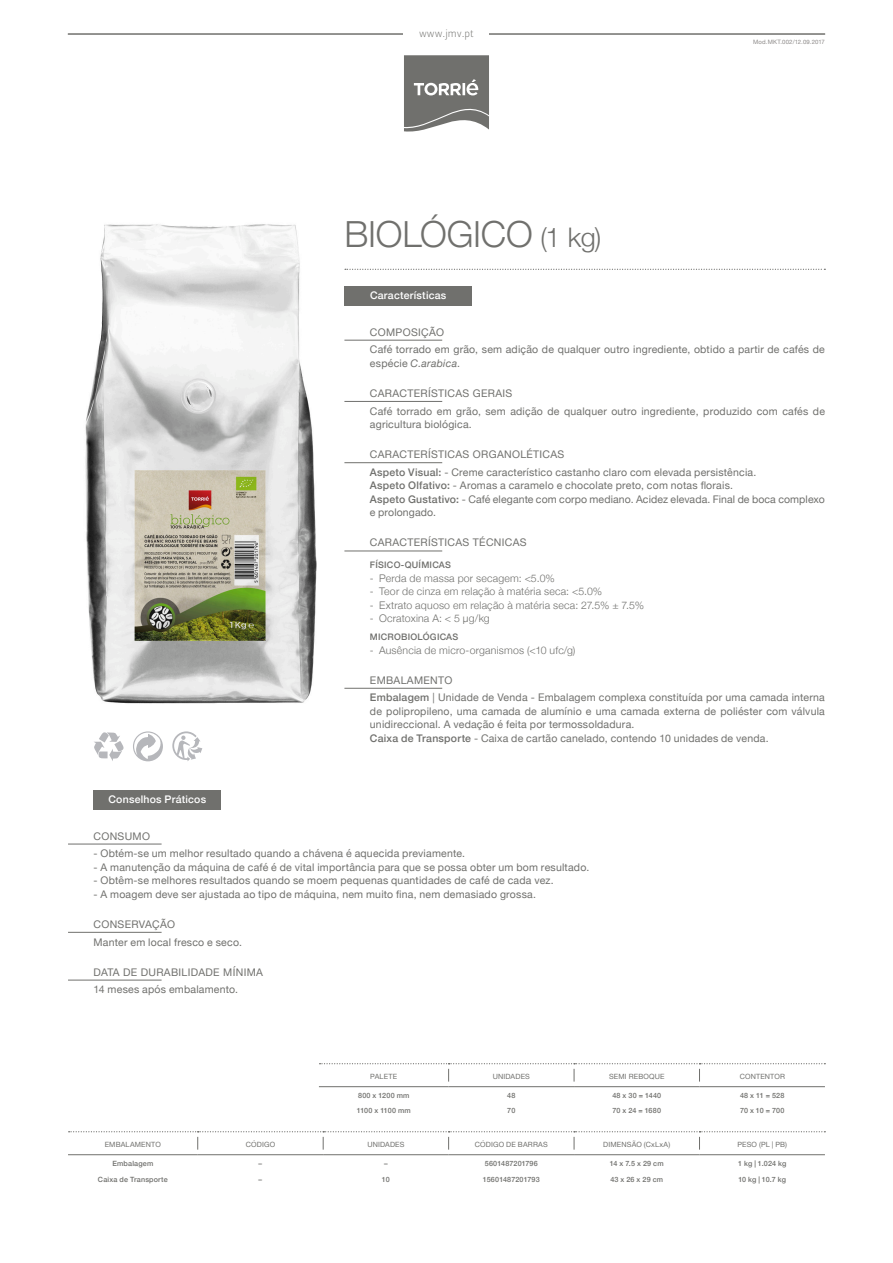
<style>
.page{position:relative;width:893px;height:1263px;background:#fff}
.page>*{position:absolute;margin:0;border:0;box-sizing:border-box;transform-origin:0 0}
.PS___Titulos___Produ{font:300 36px "Helvetica Neue";letter-spacing:-.005em;color:#70706d}
.PS___Texto_Geral__Id{font:10.5px/13.5px "Helvetica Neue";letter-spacing:.02em;color:#70706d}
.t1{font:300 10.5px "Helvetica Neue";letter-spacing:.02em;color:#70706d}
.PS___Titulos___Regua{font:10.5px "Helvetica Neue";letter-spacing:.03em;color:#70706d}
.t2{font:500 10.5px "Helvetica Neue";letter-spacing:.02em;color:#fff}
.t3{font:10.5px "Leitura Sans Grot 1";color:#70706d}
.PS___Texto_Geral___M{font:500 9px "Helvetica Neue";letter-spacing:.025em;color:#70706d}
.PS___Tabelas___Texto{font:500 7.2px "Helvetica Neue";letter-spacing:.025em;color:#70706d}
.PS___Tabelas___First{font:7.2px "Helvetica Neue";letter-spacing:.025em;color:#70706d}
.PS___Tabelas___Texto-2{font:500 7.2px "Helvetica Neue";letter-spacing:-.025em;color:#70706d}
.PS___Tabelas___Notas{font:6px "Helvetica Neue";letter-spacing:.02em;color:#8d8a89}
.s1{font-size:27px}
.s2{font-style:italic}
.s3{font-weight:500}
</style>
<div class="page">
<img style="left:85px;top:224px;width:232px;height:480px">
<svg style="left:345px;top:269px;width:480px;height:1px"></svg>
<hr style="left:344px;top:340px;width:98px;height:1px;background:#70706d">
<hr style="left:344px;top:401px;width:98px;height:1px;background:#70706d">
<hr style="left:344px;top:462px;width:98px;height:1px;background:#70706d">
<hr style="left:344px;top:551px;width:98px;height:1px;background:#70706d">
<hr style="left:344px;top:688px;width:98px;height:1px;background:#70706d">
<hr style="left:68px;top:844px;width:94px;height:1px;background:#70706d">
<hr style="left:68px;top:932px;width:94px;height:1px;background:#70706d">
<hr style="left:68px;top:980px;width:94px;height:1px;background:#70706d">
<div style="left:344px;top:286px;width:128px;height:20px;background:#70706d"></div>
<div style="left:94px;top:790px;width:127px;height:19px;background:#70706d"></div>
<hr style="left:68px;top:1154px;width:130px;height:1px;background:#70706d">
<hr style="left:198px;top:1154px;width:125px;height:1px;background:#70706d">
<hr style="left:323px;top:1154px;width:126px;height:1px;background:#70706d">
<hr style="left:449px;top:1154px;width:125px;height:1px;background:#70706d">
<hr style="left:574px;top:1154px;width:125px;height:1px;background:#70706d">
<hr style="left:699px;top:1154px;width:126px;height:1px;background:#70706d">
<svg style="left:69px;top:1131px;width:756px;height:18px"></svg>
<hr style="left:319px;top:1086px;width:130px;height:1px;background:#70706d">
<hr style="left:449px;top:1086px;width:125px;height:1px;background:#70706d">
<hr style="left:574px;top:1086px;width:125px;height:1px;background:#70706d">
<hr style="left:699px;top:1086px;width:126px;height:1px;background:#70706d">
<svg style="left:319px;top:1063px;width:506px;height:18px"></svg>
<hr style="left:68px;top:34px;width:336px;height:1px;background:#70706d">
<hr style="left:487px;top:34px;width:338px;height:1px;background:#70706d">
<div style="left:404px;top:17px;width:85px;height:34px;background:#fff"></div>
<svg style="left:404px;top:55px;width:85px;height:77px;background:#878785"></svg>
<svg style="left:133px;top:731px;width:30px;height:30px"></svg>
<svg style="left:94px;top:732px;width:30px;height:29px"></svg>
<svg style="left:172px;top:731px;width:30px;height:30px"></svg>
<p class="t3" style="left:419px;top:27px;width:56px">www.jmv.pt</p>
<p class="PS___Tabelas___Notas" style="left:753px;top:38px;width:73px">Mod.M KT.002/12.09.2017</p>
<p class="PS___Titulos___Produ" style="left:344px;top:206px;width:259px">BIOLÓGICO <span class="s1">(1 kg)</span></p>
<p class="t2" style="left:370px;top:287px;width:78px">Características</p>
<p class="PS___Titulos___Regua" style="left:370px;top:324px;width:76px">Composição</p>
<p class="PS___Texto_Geral__Id" style="left:370px;top:343px;width:456px">Café torrado em grão, sem adição de qualquer outro ingrediente, obtido a partir de cafés de espécie <span class="s2">C.arabica</span>.</p>
<p class="PS___Titulos___Regua" style="left:370px;top:386px;width:144px">Características Gerais</p>
<p class="PS___Texto_Geral__Id" style="left:370px;top:405px;width:457px">Café torrado em grão, sem adição de qualquer outro ingrediente, produzido com cafés de agricultura biológica.</p>
<p class="PS___Titulos___Regua" style="left:370px;top:447px;width:196px">Características Organoléticas</p>
<p class="PS___Texto_Geral__Id" style="left:370px;top:466px;width:388px"><span class="s3">Aspeto Visual:</span> - Creme característico castanho claro com elevada persistência.</p>
<p class="PS___Texto_Geral__Id" style="left:370px;top:479px;width:365px"><span class="s3">Aspeto Olfativo:</span> - Aromas a caramelo e chocolate preto, com notas florais.</p>
<p class="PS___Texto_Geral__Id" style="left:370px;top:493px;width:456px"><span class="s3">Aspeto Gustativo:</span> - Café elegante com corpo mediano. Acidez elevada. Final de boca complexo e prolongado.</p>
<p class="PS___Titulos___Regua" style="left:370px;top:535px;width:158px">Características Téc nicas</p>
<p class="PS___Texto_Geral___M" style="left:370px;top:558px;width:83px">Físico-Químicas</p>
<p class="t1" style="left:370px;top:570px;width:186px">- Perda de massa por secagem: &lt;5.0%</p>
<p class="t1" style="left:370px;top:583px;width:234px">- Teor de cinza em relação à matéria seca: &lt;5.0%</p>
<p class="t1" style="left:370px;top:597px;width:276px">- Extrato aquoso em relação à matéria seca: 27.5% ± 7.5%</p>
<p class="t1" style="left:370px;top:610px;width:121px">- Ocratoxina A: &lt; 5 μg/kg</p>
<p class="PS___Texto_Geral___M" style="left:370px;top:630px;width:90px">Microbiológicas</p>
<p class="t1" style="left:370px;top:641px;width:207px">- Ausência de micro-organismos (&lt;10 ufc/g)</p>
<p class="PS___Titulos___Regua" style="left:370px;top:672px;width:84px">Embalamento</p>
<p class="PS___Texto_Geral__Id" style="left:370px;top:692px;width:456px;text-align:justify"><span class="s3">Embalagem</span> | Unidade de Venda - Embalagem complexa constituída por uma camada interna de polipropileno, uma camada de alumínio e uma camada externa de poliéster com válvula unidireccional. A vedação é feita por termossoldadura.</p>
<p class="PS___Texto_Geral__Id" style="left:370px;top:732px;width:400px"><span class="s3">Caixa de Transporte</span> - Caixa de cartão canelado, contendo 10 unidades de venda.</p>
<p class="t2" style="left:109px;top:791px;width:99px">Conselhos Práticos</p>
<p class="PS___Titulos___Regua" style="left:94px;top:828px;width:58px">Consu mo</p>
<p class="PS___Texto_Geral__Id" style="left:94px;top:847px;width:373px">- Obtém-se um melhor resultado quando a chávena é aquecida previamente.</p>
<p class="PS___Texto_Geral__Id" style="left:94px;top:861px;width:497px">- A manutenção da máquina de café é de vital importância para que se possa obter um bom resultado.</p>
<p class="PS___Texto_Geral__Id" style="left:94px;top:874px;width:461px">- Obtêm-se melhores resultados quando se moem pequenas quantidades de café de cada vez.</p>
<p class="PS___Texto_Geral__Id" style="left:94px;top:888px;width:444px">- A moagem deve ser ajustada ao tipo de máquina, nem muito fina, nem demasiado grossa.</p>
<p class="PS___Titulos___Regua" style="left:94px;top:916px;width:83px">Conservação</p>
<p class="PS___Texto_Geral__Id" style="left:94px;top:936px;width:150px">M anter em local fresco e seco.</p>
<p class="PS___Titulos___Regua" style="left:94px;top:964px;width:171px">Data de Du rabilidade M ínima</p>
<p class="PS___Texto_Geral__Id" style="left:94px;top:983px;width:146px">14 meses após embalamento.</p>
<p class="PS___Tabelas___First" style="left:370px;top:1071px;width:28px">Palete</p>
<p class="PS___Tabelas___First" style="left:493px;top:1071px;width:39px">Unidades</p>
<p class="PS___Tabelas___First" style="left:609px;top:1071px;width:57px">Semi Reboqu e</p>
<p class="PS___Tabelas___First" style="left:740px;top:1071px;width:47px">Contentor</p>
<p class="PS___Tabelas___Texto" style="left:358px;top:1089px;width:53px">800 x 1200 mm</p>
<p class="PS___Tabelas___Texto" style="left:507px;top:1089px;width:10px">48</p>
<p class="PS___Tabelas___Texto" style="left:612px;top:1089px;width:50px">48 x 30 = 1440</p>
<p class="PS___Tabelas___Texto" style="left:740px;top:1089px;width:46px">48 x 11 = 528</p>
<p class="PS___Tabelas___Texto-2" style="left:357px;top:1105px;width:55px">1100 x 1100 mm</p>
<p class="PS___Tabelas___Texto" style="left:507px;top:1105px;width:10px">70</p>
<p class="PS___Tabelas___Texto" style="left:612px;top:1105px;width:50px">70 x 24 = 1680</p>
<p class="PS___Tabelas___Texto" style="left:740px;top:1105px;width:46px">70 x 10 = 700</p>
<p class="PS___Tabelas___First" style="left:105px;top:1139px;width:58px">Embalamento</p>
<p class="PS___Tabelas___First" style="left:246px;top:1139px;width:31px">Código</p>
<p class="PS___Tabelas___First" style="left:367px;top:1139px;width:39px">Unidades</p>
<p class="PS___Tabelas___First" style="left:475px;top:1139px;width:74px">Código de Barras</p>
<p class="PS___Tabelas___First" style="left:603px;top:1139px;width:11px">DIMENSÃO</p>
<p class="PS___Tabelas___First" style="left:644px;top:1139px;width:28px">(CxLxA)</p>
<p class="PS___Tabelas___First" style="left:738px;top:1139px;width:6px">PESO</p>
<p class="PS___Tabelas___First" style="left:759px;top:1139px;width:29px">(PL | PB)</p>
<p class="PS___Tabelas___Texto" style="left:112px;top:1158px;width:43px">Embalagem</p>
<p class="PS___Tabelas___Texto" style="left:259px;top:1158px;width:5px">–</p>
<p class="PS___Tabelas___Texto" style="left:384px;top:1158px;width:5px">–</p>
<p class="PS___Tabelas___Texto" style="left:485px;top:1158px;width:54px">5601487201796</p>
<p class="PS___Tabelas___Texto" style="left:610px;top:1158px;width:55px">14 x 7.5 x 29 cm</p>
<p class="PS___Tabelas___Texto" style="left:738px;top:1158px;width:50px">1 kg | 1.024 kg</p>
<p class="PS___Tabelas___Texto" style="left:98px;top:1173px;width:71px">Caixa de Transporte</p>
<p class="PS___Tabelas___Texto" style="left:259px;top:1173px;width:5px">–</p>
<p class="PS___Tabelas___Texto" style="left:382px;top:1173px;width:9px">10</p>
<p class="PS___Tabelas___Texto" style="left:483px;top:1173px;width:58px">15601487201793</p>
<p class="PS___Tabelas___Texto" style="left:610px;top:1173px;width:54px">43 x 26 x 29 cm</p>
<p class="PS___Tabelas___Texto" style="left:738px;top:1173px;width:49px">10 kg | 10.7 kg</p>
</div>
